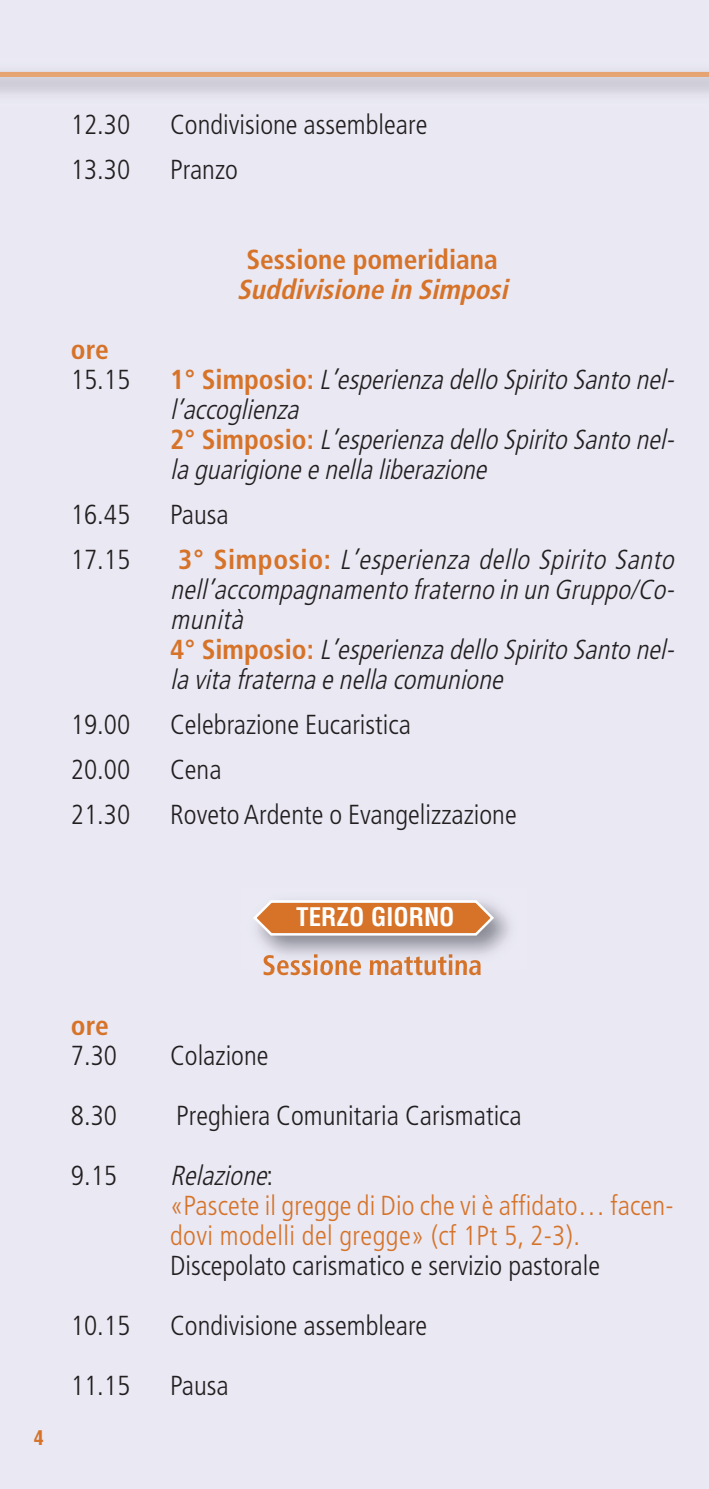
<style>
.page{position:relative;width:709px;height:1489px;background:#fff}
.page>*{position:absolute;margin:0;border:0;box-sizing:border-box;transform-origin:0 0}
.t1{font:italic 300 condensed 27.5px/30px "Frutiger";color:#231f20}
.t2{font:300 condensed 27.5px "Frutiger";color:#231f20}
.t3{font:300 condensed 27.5px/30px "Frutiger";letter-spacing:.005em;color:#d67329}
.t4{font:700 condensed 27.5px "Frutiger";color:#d67329}
.t5{font:italic 700 condensed 27.5px "Frutiger";color:#d67329}
.t6{font:700 condensed 25px "Helvetica";color:#fff}
.t7{font:700 condensed 20px "Helvetica";color:#d67329}
.s1{font-weight:700;font-style:normal;color:#d67329}
.s2{font-style:italic;color:#231f20}
.s3{color:#231f20}
</style>
<div class="page">
<div style="left:0;top:0;width:709px;height:1488px;background:#e9e8f3"></div>
<div style="left:0;top:72px;width:709px;height:5px;background:#e5a471"></div>
<img style="left:259px;top:906px;width:250px;height:62px">
<img style="left:263px;top:954px;width:173px;height:14px">
<svg style="left:253px;top:900px;width:241px;height:35px;background:#da8d54"></svg>
<p class="t2" style="left:71px;top:113px;width:61px">12.30</p>
<p class="t2" style="left:170px;top:113px;width:259px">Condivisione assembleare</p>
<p class="t2" style="left:71px;top:158px;width:61px">13.30</p>
<p class="t2" style="left:170px;top:158px;width:69px">Pranzo</p>
<p class="t4" style="left:246px;top:248px;width:253px">Sessione pomeridiana</p>
<p class="t5" style="left:237px;top:278px;width:278px">Suddivisione in Simposi</p>
<p class="t4" style="left:71px;top:338px;width:39px">ore</p>
<p class="t2" style="left:71px;top:368px;width:61px">15.15</p>
<p class="t1" style="left:170px;top:367px;width:510px"><span class="s1">1 ° S i m p o s i o :</span> L’esperienza dello Spirito Santo nel&shy;l’accoglienza<br><span class="s1">2 ° S i m p o s i o :</span> L’esperienza dello Spirito Santo nel&shy;la guarigione e nella liberazione</p>
<p class="t2" style="left:71px;top:503px;width:61px">16.45</p>
<p class="t2" style="left:170px;top:503px;width:60px">Pausa</p>
<p class="t2" style="left:71px;top:548px;width:61px">17.15</p>
<p class="t1" style="left:170px;top:547px;width:510px"><span class="s1">3 ° S i m p o s i o :</span> L’esperienza dello Spirito Santo nell’accompagnamento fraterno in un Gruppo/Co&shy;munità<br><span class="s1">4 ° S i m p o s i o :</span> L’esperienza dello Spirito Santo nel&shy;la vita fraterna e nella comunione</p>
<p class="t2" style="left:71px;top:713px;width:61px">19.00</p>
<p class="t2" style="left:170px;top:713px;width:242px">Celebrazione Eucaristica</p>
<p class="t2" style="left:71px;top:758px;width:61px">20.00</p>
<p class="t2" style="left:170px;top:758px;width:53px">Cena</p>
<p class="t2" style="left:71px;top:803px;width:61px">21.30</p>
<p class="t2" style="left:170px;top:803px;width:348px">Roveto Ardente o Evangelizzazione</p>
<p class="t7" style="left:34px;top:1426px;width:11px">4</p>
<p class="t6" style="left:296px;top:903px;width:160px">TERZO GIORNO</p>
<p class="t4" style="left:262px;top:953px;width:221px">Sessione mattutina</p>
<p class="t4" style="left:71px;top:1013px;width:39px">ore</p>
<p class="t2" style="left:71px;top:1043px;width:48px">7.30</p>
<p class="t2" style="left:170px;top:1043px;width:100px">Colazione</p>
<p class="t2" style="left:71px;top:1103px;width:48px">8.30</p>
<p class="t2" style="left:176px;top:1103px;width:347px">Preghiera Comunitaria Carismatica</p>
<p class="t2" style="left:71px;top:1163px;width:48px">9.15</p>
<p class="t3" style="left:170px;top:1162px;width:505px"><span class="s2">Relazione</span><span class="s3">:<br></span>«Pascete il gregge di Dio che vi è affidato… facen&shy;dovi modelli del gregge» (cf 1Pt 5, 2-3).</p>
<p class="t2" style="left:170px;top:1253px;width:431px">Discepolato carismatico e servizio pastorale</p>
<p class="t2" style="left:71px;top:1313px;width:61px">10.15</p>
<p class="t2" style="left:170px;top:1313px;width:259px">Condivisione assembleare</p>
<p class="t2" style="left:71px;top:1373px;width:61px">11.15</p>
<p class="t2" style="left:170px;top:1373px;width:60px">Pausa</p>
</div>
